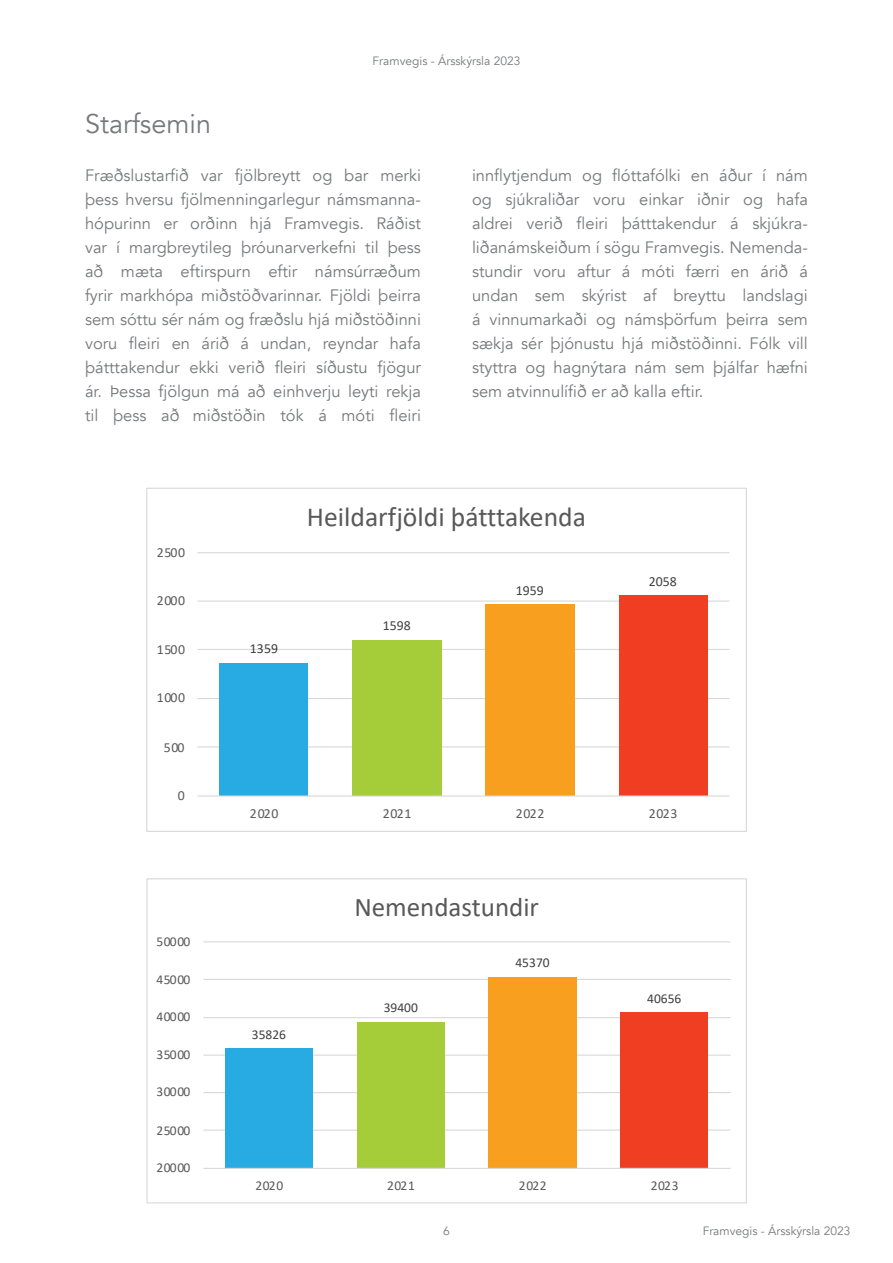
<style>
.page{position:relative;width:893px;height:1263px;background:#fff}
.page>*{position:absolute;margin:0;border:0;box-sizing:border-box;transform-origin:0 0}
.t1{font:27.6px "Calibri";color:#595959}
.t2{font:27px "Calibri";color:#595959}
.t3{font:27px "Avenir";color:#76787b}
.t4{font:16.5px/24px "Avenir";color:#76787b;text-align:justify}
.t5{font:13.8px "Calibri";letter-spacing:.05em;color:#595959}
.t6{font:13.8px "Calibri";color:#404040}
.t7{font:13.5px "Calibri";letter-spacing:.05em;color:#595959}
.t8{font:13.5px "Calibri";color:#404040}
.t9{font:12px "Avenir";color:#76787b}
</style>
<div class="page">
<hr style="left:203px;top:1129px;width:528px;height:2px;background:#dad9d8">
<hr style="left:203px;top:1092px;width:528px;height:1px;background:#dad9d8">
<hr style="left:203px;top:1054px;width:528px;height:2px;background:#dad9d8">
<hr style="left:203px;top:1017px;width:528px;height:1px;background:#dad9d8">
<hr style="left:203px;top:979px;width:528px;height:1px;background:#dad9d8">
<hr style="left:203px;top:941px;width:528px;height:1px;background:#dad9d8">
<div style="left:225px;top:1048px;width:88px;height:120px;background:#27abe2"></div>
<div style="left:357px;top:1022px;width:88px;height:146px;background:#a5cd39"></div>
<div style="left:488px;top:977px;width:89px;height:191px;background:#f89f1f"></div>
<div style="left:620px;top:1012px;width:88px;height:156px;background:#ef3e22"></div>
<hr style="left:203px;top:1168px;width:528px;height:1px;background:#dad9d8">
<hr style="left:197px;top:746px;width:532px;height:1px;background:#dad9d8">
<hr style="left:197px;top:698px;width:532px;height:1px;background:#dad9d8">
<hr style="left:197px;top:649px;width:532px;height:1px;background:#dad9d8">
<hr style="left:197px;top:600px;width:532px;height:2px;background:#dad9d8">
<hr style="left:197px;top:552px;width:532px;height:1px;background:#dad9d8">
<div style="left:353px;top:640px;width:89px;height:156px;background:#a5cd39"></div>
<div style="left:485px;top:605px;width:89px;height:191px;background:#f89f1f"></div>
<div style="left:619px;top:596px;width:88px;height:200px;background:#ef3e22"></div>
<div style="left:220px;top:663px;width:88px;height:133px;background:#27abe2"></div>
<hr style="left:197px;top:795px;width:532px;height:2px;background:#dad9d8">
<p class="t9" style="left:373px;top:54px;width:149px">Framvegis - Ársskýrsla 2023</p>
<h2 class="t3" style="left:85px;top:108px;width:127px">Starfsemin</h2>
<p class="t4" style="left:85px;top:164px;width:337px">Fræðslustarfið var fjölbreytt og bar merki þess hversu fjölmenningarlegur námsmanna&shy;hópurinn er orðinn hjá Framvegis. Ráðist var í margbreytileg þróunarverkefni til þess að mæta eftirspurn eftir námsúrræðum fyrir markhópa miðstöðvarinnar. Fjöldi þeirra sem sóttu sér nám og fræðslu hjá miðstöðinni voru fleiri en árið á undan, reyndar hafa þátttakendur ekki verið fleiri síðustu fjögur ár. Þessa fjölgun má að einhverju leyti rekja til þess að miðstöðin tók á móti fleiri</p>
<p class="t4" style="left:472px;top:164px;width:337px">innflytjendum og flóttafólki en áður í nám og sjúkraliðar voru einkar iðnir og hafa aldrei verið fleiri þátttakendur á skjúkra&shy;liðanámskeiðum í sögu Framvegis. Nemenda&shy;stundir voru aftur á móti færri en árið á undan sem skýrist af breyttu landslagi á vinnumarkaði og námsþörfum þeirra sem sækja sér þjónustu hjá miðstöðinni. Fólk vill styttra og hagnýtara nám sem þjálfar hæfni sem atvinnulífið er að kalla eftir.</p>
<p class="t5" style="left:157px;top:542px;width:30px">2500</p>
<p class="t5" style="left:157px;top:591px;width:30px">2000</p>
<p class="t5" style="left:157px;top:640px;width:30px">1500</p>
<p class="t5" style="left:157px;top:688px;width:30px">1000</p>
<p class="t5" style="left:164px;top:737px;width:22px">500</p>
<p class="t5" style="left:178px;top:786px;width:9px">0</p>
<p class="t7" style="left:156px;top:932px;width:35px">50000</p>
<p class="t7" style="left:156px;top:970px;width:35px">45000</p>
<p class="t7" style="left:156px;top:1007px;width:35px">40000</p>
<p class="t7" style="left:156px;top:1045px;width:35px">35000</p>
<p class="t7" style="left:156px;top:1082px;width:35px">30000</p>
<p class="t7" style="left:156px;top:1121px;width:35px">25000</p>
<p class="t7" style="left:156px;top:1158px;width:35px">20000</p>
<p class="t6" style="left:250px;top:639px;width:30px">1359</p>
<h1 class="t1" style="left:307px;top:497px;width:281px">Heildarfjöldi þátttakenda</h1>
<p class="t6" style="left:383px;top:616px;width:30px">1598</p>
<p class="t6" style="left:516px;top:581px;width:30px">1959</p>
<p class="t6" style="left:649px;top:571px;width:30px">2058</p>
<p class="t5" style="left:250px;top:804px;width:30px">2020</p>
<p class="t5" style="left:383px;top:804px;width:30px">2021</p>
<p class="t5" style="left:516px;top:804px;width:30px">2022</p>
<p class="t5" style="left:649px;top:804px;width:30px">2023</p>
<h2 class="t2" style="left:354px;top:888px;width:186px">Nemendastundir</h2>
<p class="t8" style="left:252px;top:1025px;width:36px">35826</p>
<p class="t8" style="left:384px;top:998px;width:36px">39400</p>
<p class="t8" style="left:515px;top:953px;width:36px">45370</p>
<p class="t8" style="left:647px;top:989px;width:36px">40656</p>
<p class="t7" style="left:255px;top:1176px;width:29px">2020</p>
<p class="t7" style="left:387px;top:1176px;width:29px">2021</p>
<p class="t7" style="left:519px;top:1176px;width:29px">2022</p>
<p class="t7" style="left:651px;top:1176px;width:29px">2023</p>
<p class="t9" style="left:443px;top:1223px;width:8px">6</p>
<p class="t9" style="left:703px;top:1223px;width:149px">Framvegis - Ársskýrsla 2023</p>
</div>
